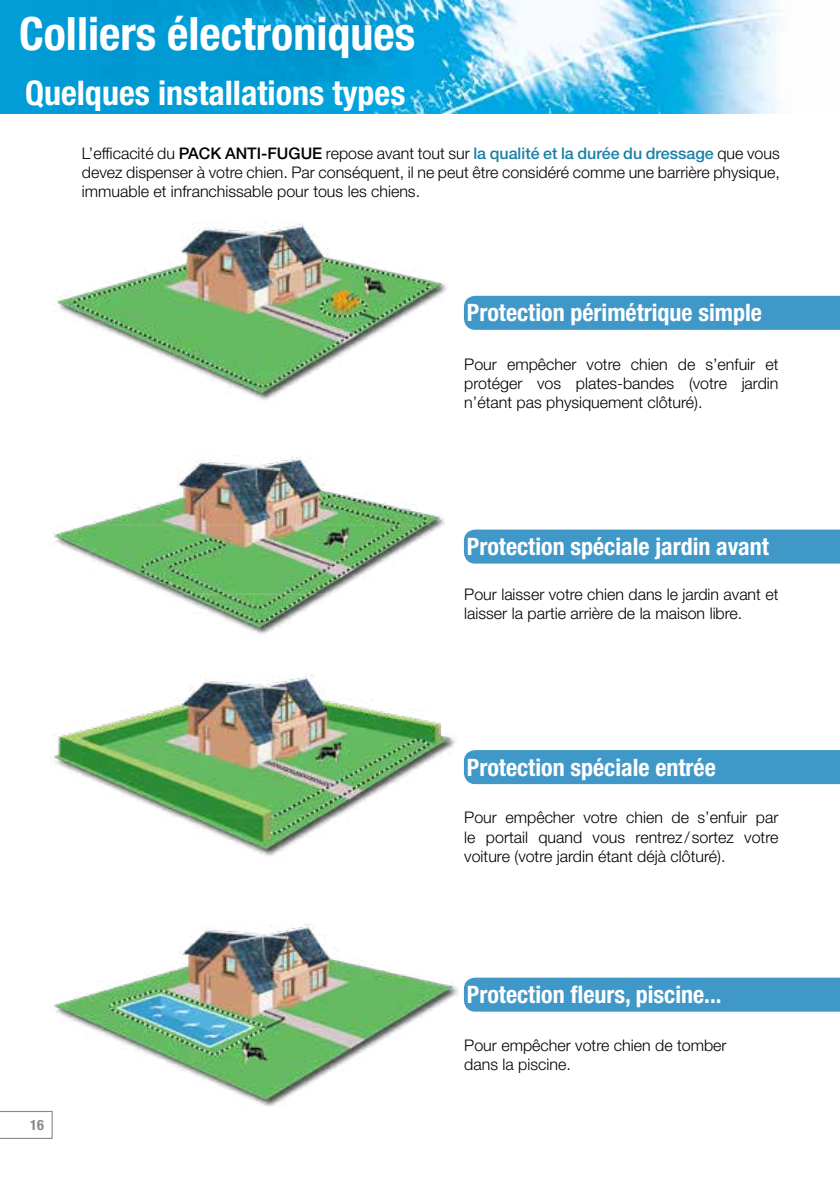
<style>
.page{position:relative;width:840px;height:1191px;background:#fff}
.page>*{position:absolute;margin:0;border:0;box-sizing:border-box;transform-origin:0 0}
.t1{font:700 condensed 46px "Helvetica Neue LT Std";color:#fff}
.t2{font:700 condensed 34px "Helvetica Neue LT Std";color:#fff}
.t3{font:700 condensed 24px "Helvetica Neue LT Std";color:#fff}
.t4{font:300 16px/19.2px "Helvetica Neue LT Std";color:#000;text-align:justify}
.t5{font:700 condensed 14.2px "Helvetica Neue LT Std";color:#878787}
.s1{font-weight:500}
.s2{font-weight:500;color:#1880a7}
</style>
<div class="page">
<img style="left:0;top:0;width:781px;height:114px">
<svg style="left:0;top:1111px;width:53px;height:28px"></svg>
<img style="left:54px;top:923px;width:404px;height:184px">
<div style="left:463px;top:977px;width:376px;height:34px;background:#4098c9"></div>
<div style="left:463px;top:750px;width:376px;height:34px;background:#4098c9"></div>
<img style="left:50px;top:456px;width:395px;height:178px">
<div style="left:463px;top:529px;width:376px;height:34px;background:#4098c9"></div>
<img style="left:53px;top:222px;width:394px;height:178px">
<div style="left:463px;top:296px;width:376px;height:34px;background:#4098c9"></div>
<img style="left:50px;top:676px;width:406px;height:180px">
<h1 class="t1" style="left:19px;top:5px;width:397px">Colliers électroniques</h1>
<h2 class="t2" style="left:25px;top:72px;width:381px">Quelques installations types</h2>
<p class="t4" style="left:82px;top:143px;width:699px">L’efficacité du <span class="s1">PACK ANTI-FUGUE</span> repose avant tout sur <span class="s2">la qualité et la durée du dressage</span> que vous devez dispenser à votre chien. Par conséquent, il ne peut être considéré comme une barrière physique, immuable et infranchissable pour tous les chiens.</p>
<h3 class="t3" style="left:466px;top:298px;width:296px">Protection périmétrique simple</h3>
<p class="t4" style="left:464px;top:354px;width:315px">Pour empêcher votre chien de s’enfuir et protéger vos plates-bandes (votre jardin n’étant pas physiquement clôturé).</p>
<h3 class="t3" style="left:466px;top:532px;width:303px">Protection spéciale jardin avant</h3>
<p class="t4" style="left:464px;top:584px;width:315px">Pour laisser votre chien dans le jardin avant et laisser la partie arrière de la maison libre.</p>
<h3 class="t3" style="left:466px;top:752px;width:250px">Protection spéciale entrée</h3>
<p class="t4" style="left:464px;top:807px;width:315px">Pour empêcher votre chien de s’enfuir par le portail quand vous rentrez / sortez votre voiture (votre jardin étant déjà clôturé).</p>
<p class="t5" style="left:30px;top:1116px;width:15px">16</p>
<h3 class="t3" style="left:466px;top:980px;width:256px">Protection fleurs, piscine...</h3>
<p class="t4" style="left:464px;top:1035px;width:264px">Pour empêcher votre chien de tomber dans la piscine.</p>
</div>
